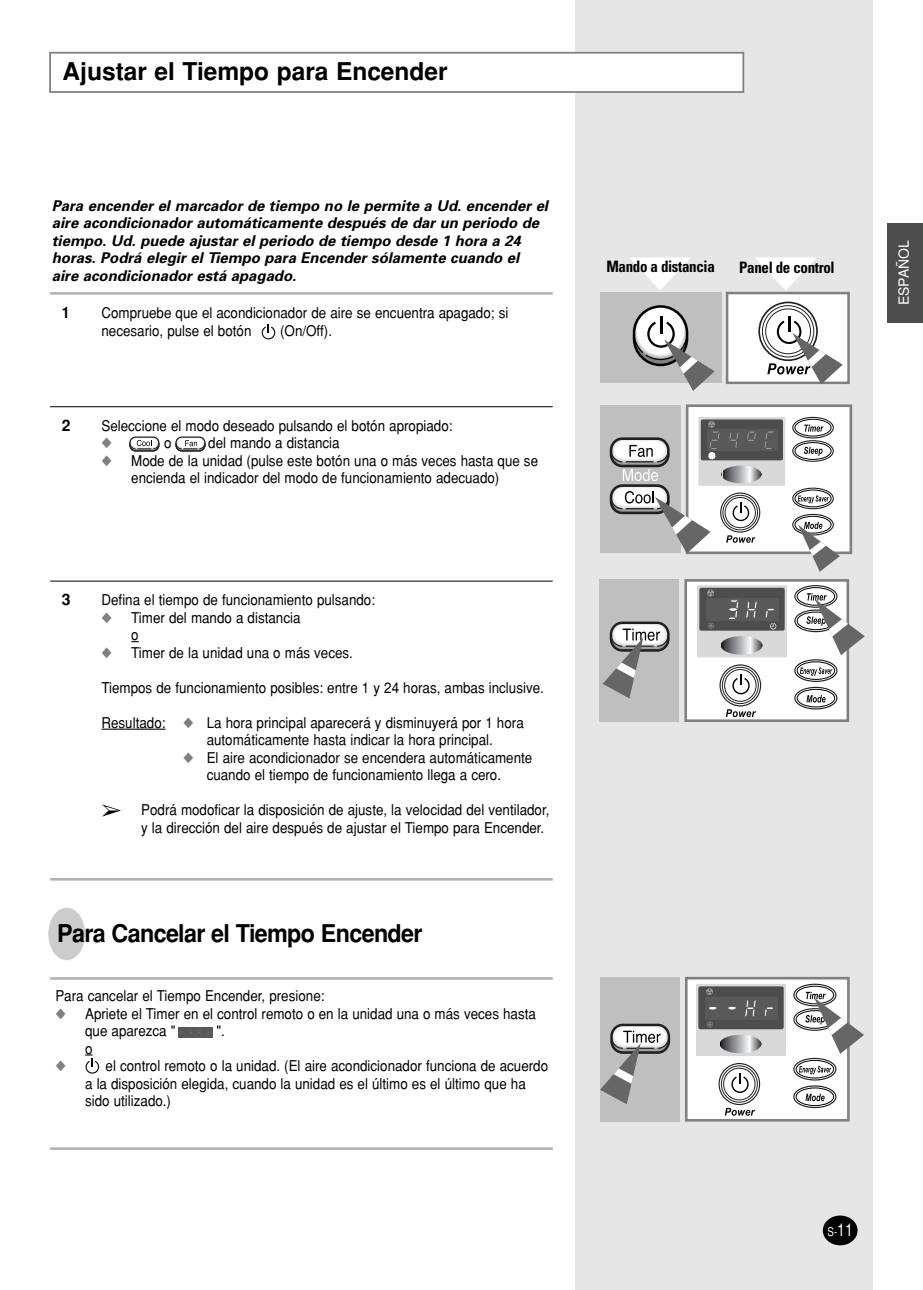
<style>
.page{position:relative;width:923px;height:1290px;background:#fff}
.page>*{position:absolute;margin:0;border:0;box-sizing:border-box;transform-origin:0 0}
.t1{font:700 24.5px "Helvetica";letter-spacing:-.03em;color:#000;scale:.95 1}
.t2{font:700 24.5px "Helvetica";color:#000}
.t3{font:700 condensed 15.75px "Univers";letter-spacing:-.02em;color:#000;scale:.95 1}
.t4{font:700 15.75px "Helvetica";color:#000}
.t5{font:700 15.75px "Helvetica";color:#000;scale:.9 1}
.t6{font:14.88px/17.5px "Helvetica";color:#000;scale:.9 1}
.t7{font:italic 700 14.88px/17.5px "Univers";color:#000}
.t8{font:14px "Helvetica";color:#fff}
.t9{font:12.25px "Helvetica";color:#fff;scale:.8 1}
.s1{color:#808080}
.s2{font-size:17.5px}
</style>
<div class="page">
<div style="left:574px;top:0;width:298px;height:1290px;background:#e6e6e6"></div>
<div style="left:50px;top:53px;width:693px;height:39px;background:#fff"></div>
<div style="left:49px;top:52px;width:695px;height:41px;border:2px solid #808080"></div>
<div style="left:822px;top:1215px;width:35px;height:30px;background:#000;border-radius:50%"></div>
<div style="left:887px;top:223px;width:35px;height:99px;background:#4d4d4d"></div>
<hr style="left:101px;top:728px;width:64px;height:2px;background:#000">
<hr style="left:50px;top:292px;width:502px;height:3px;background:#b3b3b3">
<hr style="left:50px;top:878px;width:502px;height:2px;background:#b3b3b3">
<hr style="left:50px;top:581px;width:502px;height:1px;background:#000">
<svg style="left:262px;top:324px;width:13px;height:15px"></svg>
<div style="left:48px;top:907px;width:37px;height:53px;background:#ccc;border-radius:50%"></div>
<svg style="left:630px;top:257px;width:61px;height:33px"></svg>
<svg style="left:755px;top:257px;width:61px;height:33px"></svg>
<div style="left:725px;top:292px;width:124px;height:92px;background:#fff;border:2px solid #808080"></div>
<div style="left:600px;top:292px;width:121px;height:90px;background:#bfbfbf"></div>
<svg style="left:758px;top:302px;width:59px;height:59px"></svg>
<svg style="left:761px;top:305px;width:81px;height:79px"></svg>
<svg style="left:631px;top:305px;width:83px;height:86px"></svg>
<div style="left:599px;top:579px;width:80px;height:143px;background:#bfbfbf"></div>
<div style="left:684px;top:579px;width:164px;height:143px;background:#fff;border:3px solid #808080"></div>
<div style="left:613px;top:624px;width:52px;height:20px;background:#e1e1e3;border-radius:10px"></div>
<div style="left:609px;top:621px;width:60px;height:31px;border:2px solid #231f20;border-radius:11px"></div>
<svg style="left:603px;top:625px;width:66px;height:73px"></svg>
<svg style="left:794px;top:585px;width:43px;height:23px"></svg>
<svg style="left:794px;top:609px;width:43px;height:23px"></svg>
<svg style="left:794px;top:659px;width:43px;height:23px"></svg>
<svg style="left:794px;top:687px;width:43px;height:22px"></svg>
<svg style="left:719px;top:664px;width:42px;height:42px"></svg>
<svg style="left:721px;top:666px;width:38px;height:51px"></svg>
<div style="left:696px;top:585px;width:90px;height:72px;background:#d9d9d9"></div>
<div style="left:699px;top:588px;width:85px;height:43px;background:#4d4d4d;border-radius:2px"></div>
<div style="left:705px;top:598px;width:73px;height:23px;background:#595959"></div>
<svg style="left:729px;top:600px;width:10px;height:19px"></svg>
<svg style="left:746px;top:602px;width:11px;height:16px"></svg>
<svg style="left:765px;top:608px;width:11px;height:21px"></svg>
<svg style="left:707px;top:590px;width:7px;height:39px"></svg>
<svg style="left:720px;top:636px;width:42px;height:19px"></svg>
<svg style="left:796px;top:587px;width:68px;height:121px"></svg>
<div style="left:600px;top:977px;width:79px;height:144px;background:#bfbfbf"></div>
<div style="left:684px;top:977px;width:165px;height:144px;background:#fff;border:3px solid #808080"></div>
<div style="left:613px;top:1026px;width:53px;height:20px;background:#c8c7c9;border-radius:10px"></div>
<div style="left:610px;top:1023px;width:60px;height:31px;border:2px solid #231f20;border-radius:11px"></div>
<svg style="left:600px;top:1027px;width:70px;height:77px"></svg>
<svg style="left:793px;top:984px;width:43px;height:22px"></svg>
<svg style="left:793px;top:1008px;width:43px;height:23px"></svg>
<svg style="left:793px;top:1058px;width:43px;height:22px"></svg>
<svg style="left:793px;top:1085px;width:43px;height:23px"></svg>
<svg style="left:718px;top:1063px;width:42px;height:42px"></svg>
<svg style="left:720px;top:1065px;width:37px;height:51px"></svg>
<div style="left:695px;top:984px;width:90px;height:72px;background:#d9d9d9"></div>
<div style="left:698px;top:986px;width:85px;height:43px;background:#4d4d4d;border-radius:2px"></div>
<div style="left:704px;top:997px;width:73px;height:22px;background:#595959"></div>
<svg style="left:745px;top:1000px;width:11px;height:17px"></svg>
<svg style="left:764px;top:1007px;width:9px;height:9px"></svg>
<svg style="left:706px;top:988px;width:32px;height:40px"></svg>
<svg style="left:719px;top:1035px;width:42px;height:18px"></svg>
<svg style="left:795px;top:985px;width:68px;height:121px"></svg>
<hr style="left:50px;top:406px;width:502px;height:1px;background:#000">
<div style="left:685px;top:404px;width:167px;height:150px;background:#fff;border:3px solid #808080"></div>
<div style="left:600px;top:405px;width:80px;height:148px;background:#bfbfbf"></div>
<svg style="left:792px;top:417px;width:41px;height:21px"></svg>
<svg style="left:792px;top:440px;width:41px;height:22px"></svg>
<svg style="left:792px;top:488px;width:41px;height:21px"></svg>
<svg style="left:792px;top:514px;width:41px;height:21px"></svg>
<div style="left:698px;top:417px;width:87px;height:69px;background:#d9d9d9"></div>
<div style="left:700px;top:419px;width:82px;height:41px;background:#4d4d4d;border-radius:2px"></div>
<div style="left:706px;top:429px;width:71px;height:22px;background:#595959"></div>
<svg style="left:609px;top:421px;width:166px;height:132px"></svg>
<svg style="left:794px;top:418px;width:45px;height:154px"></svg>
<div style="left:129px;top:436px;width:30px;height:15px;border:1px solid #231f20;border-radius:6px"></div>
<svg style="left:129px;top:438px;width:30px;height:11px"></svg>
<div style="left:175px;top:436px;width:30px;height:15px;border:1px solid #231f20;border-radius:6px"></div>
<svg style="left:175px;top:438px;width:30px;height:11px"></svg>
<hr style="left:50px;top:977px;width:502px;height:3px;background:#b3b3b3">
<hr style="left:50px;top:1147px;width:502px;height:3px;background:#b3b3b3">
<div style="left:178px;top:1027px;width:34px;height:11px;background:#595959"></div>
<svg style="left:85px;top:1054px;width:14px;height:19px"></svg>
<h1 class="t2" style="left:63px;top:63px;width:386px">Ajustar el Tiempo para Encender</h1>
<p class="t7" style="left:52px;top:198px;width:497px">Para encender el marcador de tiempo no le permite a Ud. encender el aire acondicionador automáticamente después de dar un periodo de tiempo. Ud. puede ajustar el periodo de tiempo desde 1 hora a 24 horas. Podrá elegir el Tiempo para Encender sólamente cuando el aire acondicionador está apagado.</p>
<p class="t5" style="left:62px;top:307px;width:10px">1</p>
<p class="t6" style="left:101px;top:306px;width:453px">Compruebe que el acondicionador de aire se encuentra apagado; si necesario, pulse el botón</p>
<p class="t6" style="left:280px;top:323px;width:59px">(On/Off).</p>
<p class="t4" style="left:62px;top:420px;width:10px">2</p>
<p class="t6" style="left:101px;top:418px;width:391px">Seleccione el modo deseado pulsando el botón apropiado:</p>
<p class="t6" style="left:164px;top:436px;width:10px">o</p>
<p class="t6" style="left:208px;top:436px;width:147px">del mando a distancia</p>
<p class="t6" style="left:101px;top:453px;width:486px;text-align:center"><span class="s1">◆</span> Mode de la unidad (pulse este botón una o más veces hasta que se encienda el indicador del modo de funcionamiento adecuado)</p>
<p class="t4" style="left:62px;top:594px;width:10px">3</p>
<p class="t6" style="left:101px;top:593px;width:305px">Defina el tiempo de funcionamiento pulsando:</p>
<p class="t6" style="left:131px;top:610px;width:189px;text-indent:-30px"><span class="s1">◆</span> Timer del mando a distancia o</p>
<p class="t6" style="left:101px;top:645px;width:281px"><span class="s1">◆</span> Timer de la unidad una o más veces.</p>
<p class="t6" style="left:101px;top:680px;width:493px">Tiempos de funcionamiento posibles: entre 1 y 24 horas, ambas inclusive.</p>
<p class="t6" style="left:207px;top:715px;width:354px;text-indent:-105px">Resultado: <span class="s1">◆</span> La hora principal aparecerá y disminuyerá por 1 hora automáticamente hasta indicar la hora principal.</p>
<p class="t6" style="left:183px;top:750px;width:389px;text-align:center"><span class="s1">◆</span> El aire acondicionador se encendera automáticamente cuando el tiempo de funcionamiento llega a cero.</p>
<p class="t6" style="left:141px;top:803px;width:455px;text-indent:-40px">➢ Podrá modoficar la disposición de ajuste, la velocidad del ventilador, y la dirección del aire después de ajustar el Tiempo para Encender.</p>
<h1 class="t1" style="left:57px;top:924px;width:386px">Para Cancelar el Tiempo Encender</h1>
<p class="t6" style="left:55px;top:988px;width:300px">Para cancelar el Tiempo Encender, presione:</p>
<p class="t6" style="left:85px;top:1006px;width:502px;text-indent:-30px"><span class="s1">◆</span> Apriete el Timer en el control remoto o en la unidad una o más veces hasta que aparezca "</p>
<p class="t6" style="left:216px;top:1023px;width:11px">".</p>
<p class="t6" style="left:85px;top:1041px;width:10px">o</p>
<p class="t6" style="left:85px;top:1058px;width:516px;text-indent:20px">el control remoto o la unidad. (El aire acondicionador funciona de acuerdo a la disposición elegida, cuando la unidad es el último es el último que ha sido utilizado.)</p>
<p class="t3" style="left:606px;top:261px;width:116px">Mando a distancia</p>
<p class="t3" style="left:739px;top:261px;width:102px">Panel de control</p>
<p class="t8" style="left:898px;top:305px;width:67px;rotate:-90deg">ESPAÑOL</p>
<p class="t9" style="left:827px;top:1227px;width:33px">S-<span class="s2">11</span></p>
</div>
